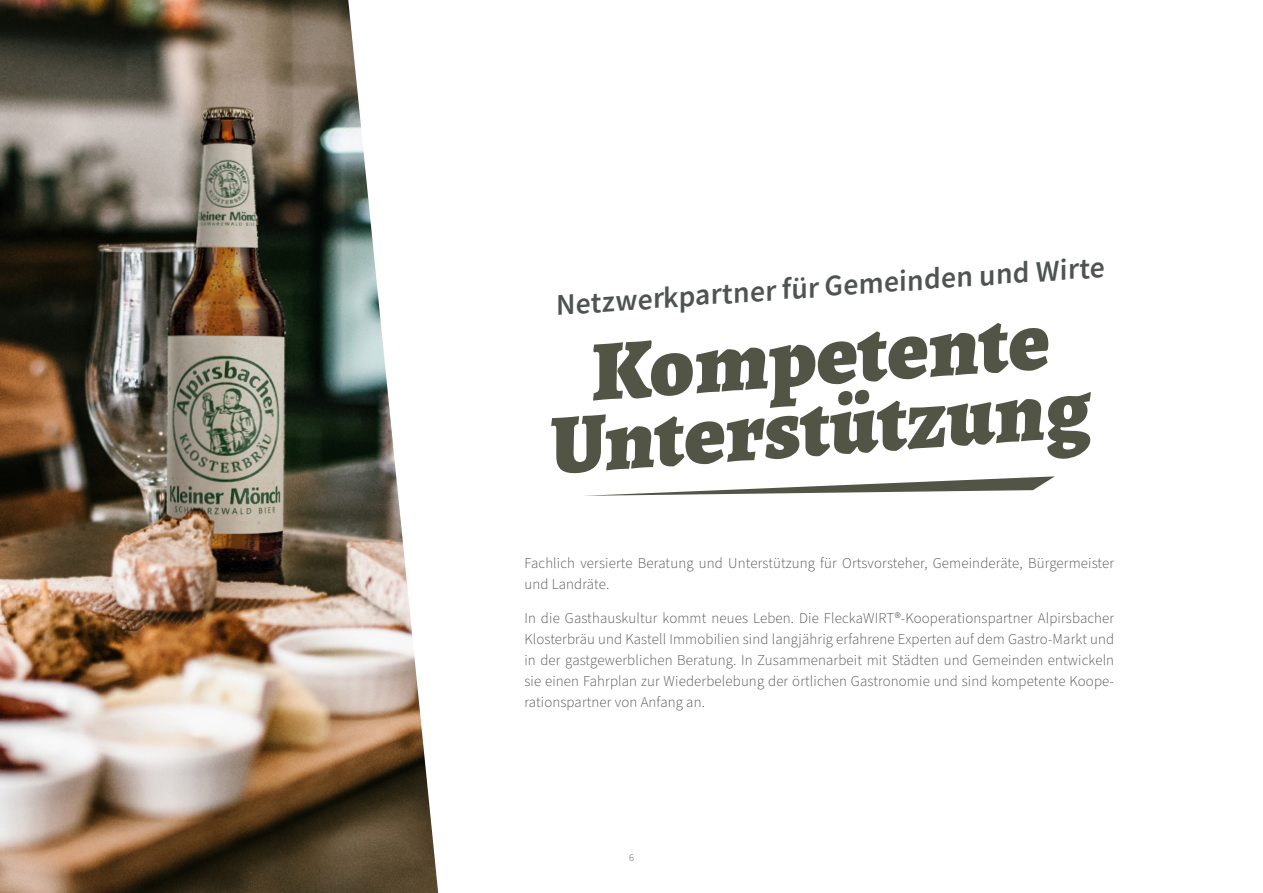
<style>
.page{position:relative;width:1263px;height:893px;background:#fff}
.page>*{position:absolute;margin:0;border:0;box-sizing:border-box;transform-origin:0 0}
.t1{font:900 85.5px/70.5px "Alegreya";color:#525545;text-align:center}
.t2{font:30px "Source Sans Variable";color:#505353}
.t3{font:300 15px/21px "Source Sans Pro";letter-spacing:.01em;color:#505353}
.t4{font:300 10.5px "Source Sans Pro";color:#505353}
</style>
<div class="page">
<img style="left:0;top:0;width:438px;height:893px">
<svg style="left:584px;top:476px;width:471px;height:20px"></svg>
<h2 class="t2" style="left:554px;top:287px;width:552px;rotate:-4deg">Netzwerkpartner für Gemeinden und Wirte</h2>
<h1 class="t1" style="left:541px;top:336px;width:542px;rotate:-4deg">Kompetente<br>Unterstützung</h1>
<p class="t3" style="left:524px;top:553px;width:591px">Fachlich versierte Beratung und Unterstützung für Ortsvorsteher, Gemeinderäte, Bürgermeister und Landräte.</p>
<p class="t3" style="left:524px;top:608px;width:591px;text-align:justify">In die Gasthauskultur kommt neues Leben. Die FleckaWIRT®-Kooperationspartner Alpirsbacher Klosterbräu und Kastell Immobilien sind langjährig erfahrene Experten auf dem Gastro-Markt und in der gastgewerblichen Beratung. In Zusammenarbeit mit Städten und Gemeinden entwickeln sie einen Fahrplan zur Wiederbelebung der örtlichen Gastronomie und sind kompetente Koope&shy;rationspartner von Anfang an.</p>
<p class="t4" style="left:629px;top:851px;width:6px">6</p>
</div>
